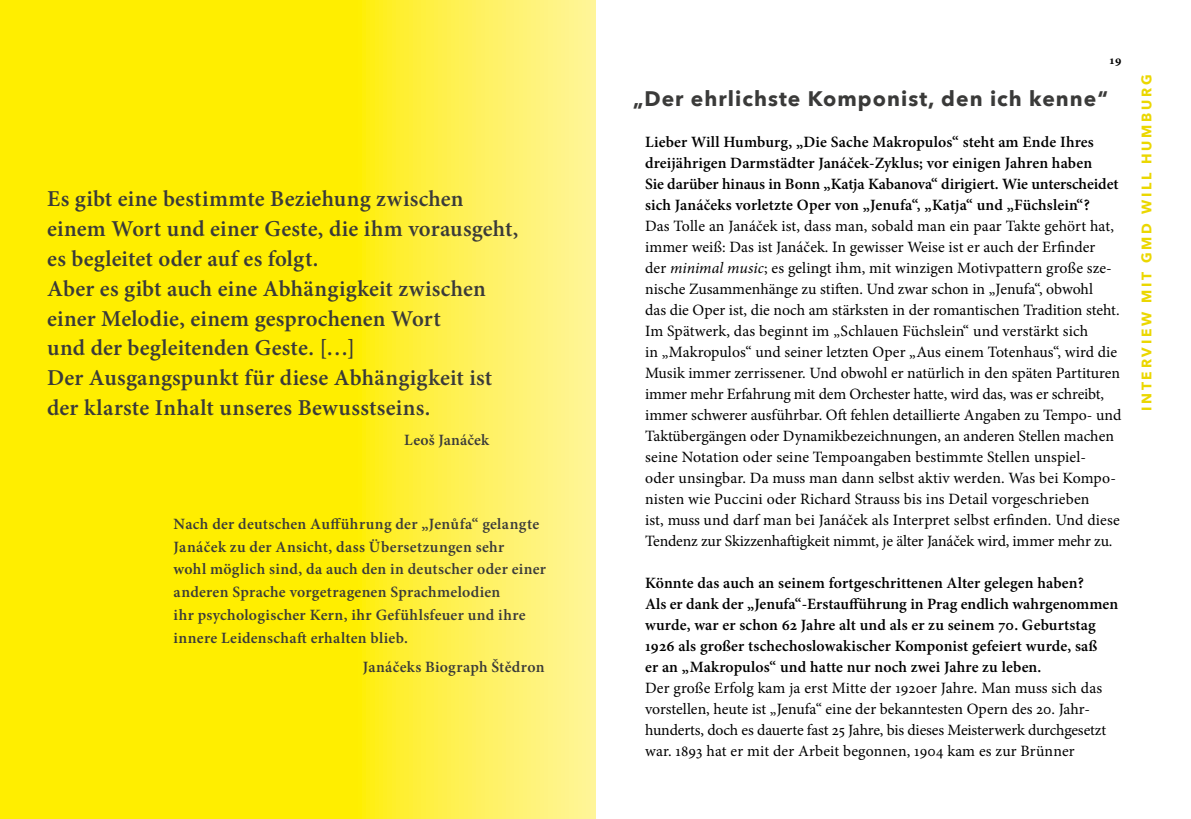
<style>
.page{position:relative;width:1191px;height:819px;background:#fff}
.page>*{position:absolute;margin:0;border:0;box-sizing:border-box;transform-origin:0 0}
.t1{font:600 22.75px/29.8px "Minion Pro";letter-spacing:.005em;color:#3a3a39}
.t2{font:700 21px "Avenir Next";letter-spacing:.05em;color:#3a3a39}
.t3{font:15.75px/21px "Minion Pro";color:#000}
.t4{font:600 15.75px/21px "Minion Pro";letter-spacing:.005em;color:#000}
.t5{font:600 15.75px/22.8px "Minion Pro";letter-spacing:.015em;color:#3a3a39}
.t6{font:700 13.83px "Avenir Next";letter-spacing:.2em;color:#ebd700}
.t7{font:700 12.25px "Minion Pro";color:#000}
.s1{font-style:italic}
</style>
<div class="page">
<svg style="left:0;top:0;width:595px;height:819px;background:#ffef23"></svg>
<p class="t1" style="left:47px;top:184px;width:473px">Es gibt eine bestimmte Beziehung zwischen einem Wort und einer Geste, die ihm vorausgeht, es begleitet oder auf es folgt.<br>Aber es gibt auch eine Abhängigkeit zwischen einer Melodie, einem gesprochenen Wort<br>und der begleitenden Geste. […]<br>Der Ausgangspunkt für diese Abhängigkeit ist der klarste Inhalt unseres Bewusstseins.</p>
<p class="t5" style="left:404px;top:428px;width:86px">Leoš Janáček</p>
<p class="t5" style="left:174px;top:512px;width:374px">Nach der deutschen Aufführung der „Jenůfa“ gelangte Janáček zu der Ansicht, dass Übersetzungen sehr<br>wohl möglich sind, da auch den in deutscher oder einer anderen Sprache vorgetragenen Sprachmelodien<br>ihr psychologischer Kern, ihr Gefühlsfeuer und ihre innere Leidenschaft erhalten blieb.</p>
<p class="t5" style="left:363px;top:656px;width:183px">Janáčeks Biograph Štědron</p>
<p class="t7" style="left:1108px;top:51px;width:14px">19</p>
<h2 class="t2" style="left:632px;top:80px;width:477px">„Der ehrlichste Komponist, den ich kenne“</h2>
<p class="t4" style="left:645px;top:131px;width:475px">Lieber Will Humburg, „Die Sache Makropulos“ steht am Ende Ihres dreijährigen Darmstädter Janáček-Zyklus; vor einigen Jahren haben<br>Sie darüber hinaus in Bonn „Katja Kabanova“ dirigiert. Wie unterscheidet sich Janáčeks vorletzte Oper von „Jenufa“, „Katja“ und „Füchslein“?</p>
<p class="t3" style="left:645px;top:216px;width:478px">Das Tolle an Janáček ist, dass man, sobald man ein paar Takte gehört hat, immer weiß: Das ist Janáček. In gewisser Weise ist er auch der Erfinder<br>der <span class="s1">minimal music</span>; es gelingt ihm, mit winzigen Motivpattern große sze&shy;nische Zusammenhänge zu stiften. Und zwar schon in „Jenufa“, obwohl<br>das die Oper ist, die noch am stärksten in der romantischen Tradition steht.<br>Im Spätwerk, das beginnt im „Schlauen Füchslein“ und verstärkt sich<br>in „Makropulos“ und seiner letzten Oper „Aus einem Totenhaus“, wird die Musik immer zerrissener. Und obwohl er natürlich in den späten Partituren immer mehr Erfahrung mit dem Orchester hatte, wird das, was er schreibt, immer schwerer ausführbar. Oft fehlen detaillierte Angaben zu Tempo- und Taktübergängen oder Dynamikbezeichnungen, an anderen Stellen machen seine Notation oder seine Tempoangaben bestimmte Stellen unspiel-<br>oder unsingbar. Da muss man dann selbst aktiv werden. Was bei Kompo&shy;nisten wie Puccini oder Richard Strauss bis ins Detail vorgeschrieben<br>ist, muss und darf man bei Janáček als Interpret selbst erfinden. Und diese Tendenz zur Skizzenhaftigkeit nimmt, je älter Janáček wird, immer mehr zu.</p>
<p class="t4" style="left:645px;top:572px;width:474px">Könnte das auch an seinem fortgeschrittenen Alter gelegen haben?<br>Als er dank der „Jenufa“-Erstaufführung in Prag endlich wahrgenommen wurde, war er schon 62 Jahre alt und als er zu seinem 70. Geburtstag 1926 als großer tschechoslowakischer Komponist gefeiert wurde, saß<br>er an „Makropulos“ und hatte nur noch zwei Jahre zu leben.</p>
<p class="t3" style="left:645px;top:677px;width:462px">Der große Erfolg kam ja erst Mitte der 1920er Jahre. Man muss sich das vorstellen, heute ist „Jenufa“ eine der bekanntesten Opern des 20. Jahr&shy;hunderts, doch es dauerte fast 25 Jahre, bis dieses Meisterwerk durchgesetzt war. 1893 hat er mit der Arbeit begonnen, 1904 kam es zur Brünner</p>
<p class="t6" style="left:1134px;top:411px;width:337px;rotate:-90deg">I nt erview m it GMD Will Hum burg</p>
</div>
